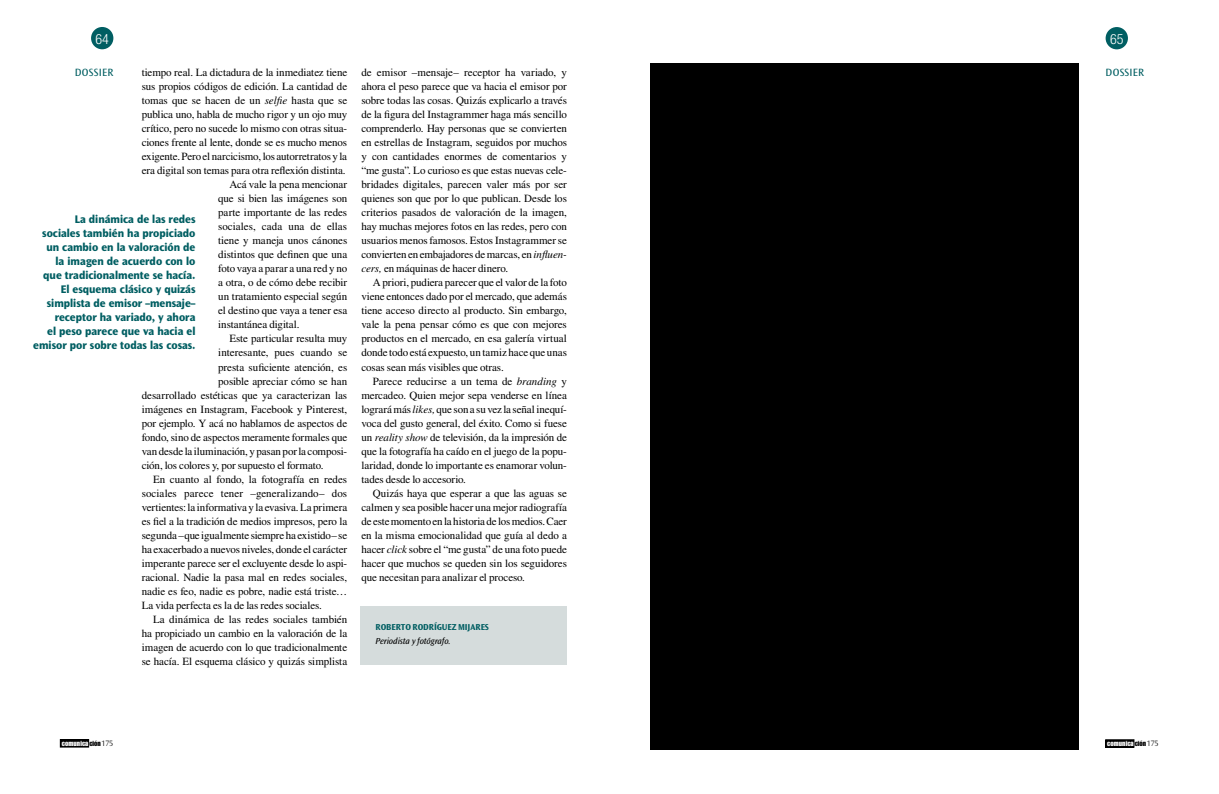
<style>
.page{position:relative;width:1219px;height:794px;background:#fff}
.page>*{position:absolute;margin:0;border:0;box-sizing:border-box;transform-origin:0 0}
.t1{font:300 condensed 14px "Helvetica Neue LT Std";color:#fff}
.EPIGRAFE_WEB{font:800 expanded 11.5px/14px "Ocean Sans Std";color:#005e62;text-align:right;scale:.8 1}
.TEXTO_CORRIDO{font:11px/14px "Times LT Std";letter-spacing:-.01em;color:#000;text-align:justify}
.t2{font:11px "Ocean Sans Std";letter-spacing:.025em;color:#005e62}
.Autor_final_1{font:700 9px "Ocean Sans Std";letter-spacing:-.01em;color:#005e62}
.Autor_final_2{font:italic 9px "Ocean Sans Std";letter-spacing:-.01em;color:#000}
.t3{font:300 8.1px "Ocean Sans Std";color:#000}
.t4{font:7.2px "Impact LT Std";letter-spacing:.01em;color:#fff}
.s1{font-style:italic}
.s2{color:#000}
.s3{font-family:"Ocean Sans Std";font-weight:300;font-size:8.1px;color:#000}
</style>
<div class="page">
<div style="left:60px;top:739px;width:29px;height:8px;background:#000"></div>
<div style="left:1106px;top:27px;width:22px;height:22px;background:#005e62;border-radius:50%"></div>
<div style="left:1106px;top:739px;width:28px;height:8px;background:#000"></div>
<div style="left:1106px;top:739px;width:28px;height:8px;border:1px solid #000"></div>
<div style="left:91px;top:27px;width:22px;height:22px;background:#005e62;border-radius:50%"></div>
<div style="left:361px;top:606px;width:206px;height:58px;background:#d5dcdc"></div>
<div style="left:651px;top:64px;width:428px;height:686px;background:#000"></div>
<p class="t1" style="left:96px;top:31px;width:15px">64</p>
<p class="t1" style="left:1110px;top:31px;width:15px">65</p>
<p class="t2" style="left:75px;top:66px;width:40px">DOSSIER</p>
<p class="t2" style="left:1106px;top:66px;width:40px">DOSSIER</p>
<p class="TEXTO_CORRIDO" style="left:142px;top:66px;width:207px">tiempo real. La dictadura de la inmediatez tiene sus propios códigos de edición. La cantidad de tomas que se hacen de un <span class="s1">selfie</span> hasta que se publica uno, habla de mucho rigor y un ojo muy crítico, pero no sucede lo mismo con otras situa&shy;ciones frente al lente, donde se es mucho menos exigente. Pero el narcicismo, los autorretratos y la era digital son temas para otra reflexión distinta.</p>
<p class="TEXTO_CORRIDO" style="left:218px;top:178px;width:131px;text-indent:11px">Acá vale la pena mencionar que si bien las imágenes son parte importante de las redes sociales, cada una de ellas tiene y maneja unos cánones distintos que definen que una foto vaya a parar a una red y no a otra, o de cómo debe recibir un tratamiento especial según el destino que vaya a tener esa instantánea digital.</p>
<p class="TEXTO_CORRIDO" style="left:229px;top:332px;width:119px">Este particular resulta muy</p>
<p class="TEXTO_CORRIDO" style="left:218px;top:346px;width:131px">interesante, pues cuando se</p>
<p class="TEXTO_CORRIDO" style="left:218px;top:360px;width:131px">presta suficiente atención, es</p>
<p class="TEXTO_CORRIDO" style="left:218px;top:374px;width:131px">posible apreciar cómo se han</p>
<p class="TEXTO_CORRIDO" style="left:142px;top:388px;width:207px">desarrollado estéticas que ya caracterizan las</p>
<p class="TEXTO_CORRIDO" style="left:142px;top:402px;width:207px">imágenes en Instagram, Facebook y Pinterest,</p>
<p class="TEXTO_CORRIDO" style="left:142px;top:416px;width:207px">por ejemplo. Y acá no hablamos de aspectos de</p>
<p class="TEXTO_CORRIDO" style="left:142px;top:430px;width:207px">fondo, sino de aspectos meramente formales que</p>
<p class="TEXTO_CORRIDO" style="left:142px;top:444px;width:207px">van desde la iluminación, y pasan por la composi-</p>
<p class="TEXTO_CORRIDO" style="left:142px;top:458px;width:183px">ción, los colores y, por supuesto el formato.</p>
<p class="TEXTO_CORRIDO" style="left:142px;top:472px;width:207px;text-indent:11px">En cuanto al fondo, la fotografía en redes sociales parece tener –generalizando– dos vertientes: la informativa y la evasiva. La primera es fiel a la tradición de medios impresos, pero la segunda –que igualmente siempre ha existido– se ha exacerbado a nuevos niveles, donde el carácter imperante parece ser el excluyente desde lo aspi&shy;racional. Nadie la pasa mal en redes sociales, nadie es feo, nadie es pobre, nadie está triste… La vida perfecta es la de las redes sociales.</p>
<p class="TEXTO_CORRIDO" style="left:142px;top:612px;width:207px;text-indent:11px">La dinámica de las redes sociales también ha propiciado un cambio en la valoración de la imagen de acuerdo con lo que tradicionalmente se hacía. El esquema clásico y quizás simplista</p>
<p class="TEXTO_CORRIDO" style="left:361px;top:66px;width:207px">de emisor –mensaje– receptor ha variado, y ahora el peso parece que va hacia el emisor por sobre todas las cosas. Quizás explicarlo a través de la figura del Instagrammer haga más sencillo comprenderlo. Hay personas que se convierten en estrellas de Instagram, seguidos por muchos y con cantidades enormes de comentarios y “me gusta”. Lo curioso es que estas nuevas cele&shy;bridades digitales, parecen valer más por ser quienes son que por lo que publican. Desde los criterios pasados de valoración de la imagen, hay muchas mejores fotos en las redes, pero con usuarios menos famosos. Estos Instagrammer se convierten en embajadores de marcas, en <span class="s1">influen&shy;cers,</span> en máquinas de hacer dinero.</p>
<p class="TEXTO_CORRIDO" style="left:361px;top:276px;width:207px;text-indent:11px">A priori, pudiera parecer que el valor de la foto viene entonces dado por el mercado, que además tiene acceso directo al producto. Sin embargo, vale la pena pensar cómo es que con mejores productos en el mercado, en esa galería virtual donde todo está expuesto, un tamiz hace que unas cosas sean más visibles que otras.</p>
<p class="TEXTO_CORRIDO" style="left:361px;top:374px;width:207px;text-indent:11px">Parece reducirse a un tema de <span class="s1">branding</span> y mercadeo. Quien mejor sepa venderse en línea logrará más <span class="s1">likes,</span> que son a su vez la señal inequí&shy;voca del gusto general, del éxito. Como si fuese un <span class="s1">reality show</span> de televisión, da la impresión de que la fotografía ha caído en el juego de la popu&shy;laridad, donde lo importante es enamorar volun&shy;tades desde lo accesorio.</p>
<p class="TEXTO_CORRIDO" style="left:361px;top:486px;width:207px;text-indent:11px">Quizás haya que esperar a que las aguas se calmen y sea posible hacer una mejor radiografía de este momento en la historia de los medios. Caer en la misma emocionalidad que guía al dedo a hacer <span class="s1">click</span> sobre el “me gusta” de una foto puede hacer que muchos se queden sin los seguidores que necesitan para analizar el proceso.</p>
<p class="Autor_final_1" style="left:376px;top:621px;width:115px">ROBERTO RODRÍGUEZ MIJARES</p>
<p class="Autor_final_2" style="left:376px;top:635px;width:77px">Periodista y fotógrafo.</p>
<p class="EPIGRAFE_WEB" style="left:33px;top:213px;width:204px">La dinámica de las redes<br>sociales también ha propiciado un cambio en la valoración de<br>la imagen de acuerdo con lo<br>que tradicionalmente se hacía.<br>El esquema clásico y quizás simplista de emisor –mensaje– receptor ha variado, y ahora<br>el peso parece que va hacia el emisor por sobre todas las cosas.</p>
<p class="t4" style="left:62px;top:739px;width:40px">comunica <span class="s2">ción</span></p>
<p class="t3" style="left:102px;top:738px;width:13px">175</p>
<p class="t4" style="left:1107px;top:739px;width:53px">comunica <span class="s2">ción</span><span class="s3">175</span></p>
</div>
